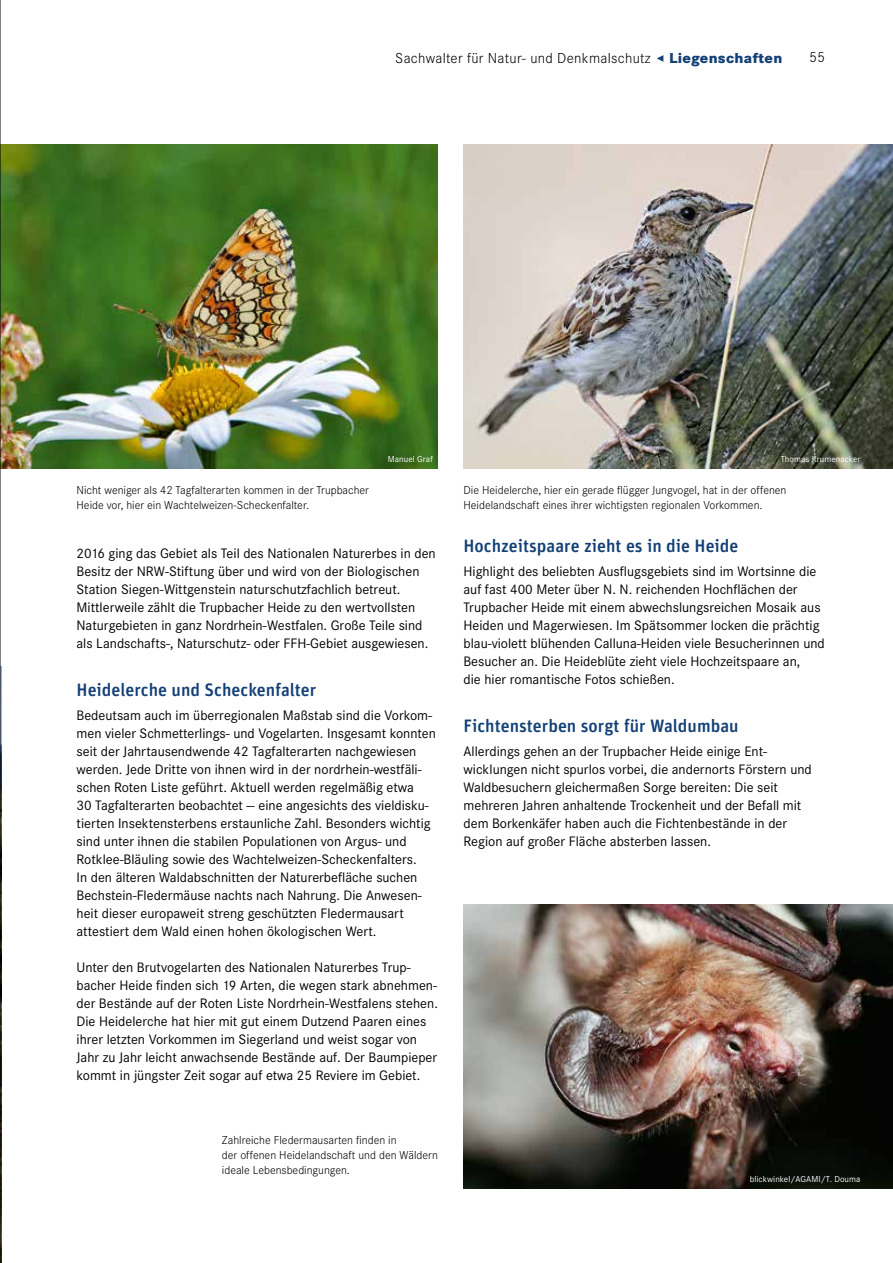
<style>
.page{position:relative;width:893px;height:1263px;background:#fff}
.page>*{position:absolute;margin:0;border:0;box-sizing:border-box;transform-origin:0 0}
.t1{font:500 18px "Unit Rounded Pro";color:#124076}
.t2{font:300 15px "Corporate S";letter-spacing:.02em;color:#000}
.t3{font:14.25px/18px "Corporate S";color:#000}
.t4{font:300 12px/15px "Corporate S";color:#000}
.t5{font:9px "Corporate S";letter-spacing:.005em;color:#fff}
.s1{font-weight:800;color:#124076}
</style>
<div class="page">
<img style="left:1px;top:145px;width:437px;height:323px">
<img style="left:463px;top:145px;width:430px;height:323px">
<img style="left:463px;top:904px;width:430px;height:284px">
<img style="left:1px;top:666px;width:1px;height:597px">
<hr style="left:0;top:0;width:1px;height:1263px;background:#000">
<p class="t2" style="left:395px;top:49px;width:389px">Sachwalter für Natur- und Denkmalschutz <span class="s1">Liegenschaften</span></p>
<p class="t2" style="left:809px;top:49px;width:17px">55</p>
<p class="t5" style="left:388px;top:454px;width:46px">Manuel Graf</p>
<p class="t5" style="left:781px;top:454px;width:81px">Thomas Krumenacker</p>
<p class="t4" style="left:77px;top:483px;width:294px">Nicht weniger als 42 Tagfalterarten kommen in der Trupbacher<br>Heide vor, hier ein Wachtelweizen-Scheckenfalter.</p>
<p class="t4" style="left:463px;top:483px;width:325px">Die Heidelerche, hier ein gerade flügger Jungvogel, hat in der offenen<br>Heidelandschaft eines ihrer wichtigsten regionalen Vorkommen.</p>
<p class="t3" style="left:77px;top:544px;width:361px">2016 ging das Gebiet als Teil des Nationalen Naturerbes in den Besitz der NRW-Stiftung über und wird von der Biologischen Station Siegen-Wittgenstein naturschutzfachlich betreut.<br>Mittlerweile zählt die Trupbacher Heide zu den wertvollsten Naturgebieten in ganz Nordrhein-Westfalen. Große Teile sind als Landschafts-, Naturschutz- oder FFH-Gebiet ausgewiesen.</p>
<p class="t1" style="left:77px;top:677px;width:241px">Heidelerche und Scheckenfalter</p>
<p class="t3" style="left:77px;top:706px;width:361px">Bedeutsam auch im überregionalen Maßstab sind die Vorkom&shy;men vieler Schmetterlings- und Vogelarten. Insgesamt konnten seit der Jahrtausendwende 42 Tagfalterarten nachgewiesen werden. Jede Dritte von ihnen wird in der nordrhein-westfäli&shy;schen Roten Liste geführt. Aktuell werden regelmäßig etwa<br>30 Tagfalterarten beobachtet — eine angesichts des vieldisku&shy;tierten Insektensterbens erstaunliche Zahl. Besonders wichtig sind unter ihnen die stabilen Populationen von Argus- und Rotklee-Bläuling sowie des Wachtelweizen-Scheckenfalters.<br>In den älteren Waldabschnitten der Naturerbefläche suchen Bechstein-Fledermäuse nachts nach Nahrung. Die Anwesen&shy;heit dieser europaweit streng geschützten Fledermausart attestiert dem Wald einen hohen ökologischen Wert.</p>
<p class="t3" style="left:77px;top:958px;width:363px">Unter den Brutvogelarten des Nationalen Naturerbes Trup&shy;bacher Heide finden sich 19 Arten, die wegen stark abnehmen&shy;der Bestände auf der Roten Liste Nordrhein-Westfalens stehen.<br>Die Heidelerche hat hier mit gut einem Dutzend Paaren eines ihrer letzten Vorkommen im Siegerland und weist sogar von Jahr zu Jahr leicht anwachsende Bestände auf. Der Baumpieper kommt in jüngster Zeit sogar auf etwa 25 Reviere im Gebiet.</p>
<p class="t4" style="left:222px;top:1132px;width:218px">Zahlreiche Fledermausarten finden in<br>der offenen Heidelandschaft und den Wäldern ideale Lebensbedingungen.</p>
<p class="t1" style="left:463px;top:533px;width:276px">Hochzeitspaare zieht es in die Heide</p>
<p class="t3" style="left:463px;top:562px;width:363px">Highlight des beliebten Ausflugsgebiets sind im Wortsinne die auf fast 400 Meter über N. N. reichenden Hochflächen der Trupbacher Heide mit einem abwechslungsreichen Mosaik aus Heiden und Magerwiesen. Im Spätsommer locken die prächtig blau-violett blühenden Calluna-Heiden viele Besucherinnen und Besucher an. Die Heideblüte zieht viele Hochzeitspaare an,<br>die hier romantische Fotos schießen.</p>
<p class="t1" style="left:463px;top:713px;width:277px">Fichtensterben sorgt für Waldumbau</p>
<p class="t3" style="left:463px;top:742px;width:350px">Allerdings gehen an der Trupbacher Heide einige Ent&shy;wicklungen nicht spurlos vorbei, die andernorts Förstern und Waldbesuchern gleichermaßen Sorge bereiten: Die seit mehreren Jahren anhaltende Trockenheit und der Befall mit dem Borkenkäfer haben auch die Fichtenbestände in der Region auf großer Fläche absterben lassen.</p>
<p class="t5" style="left:750px;top:1174px;width:112px">blickwinkel/AGAMI/T. Douma</p>
</div>
